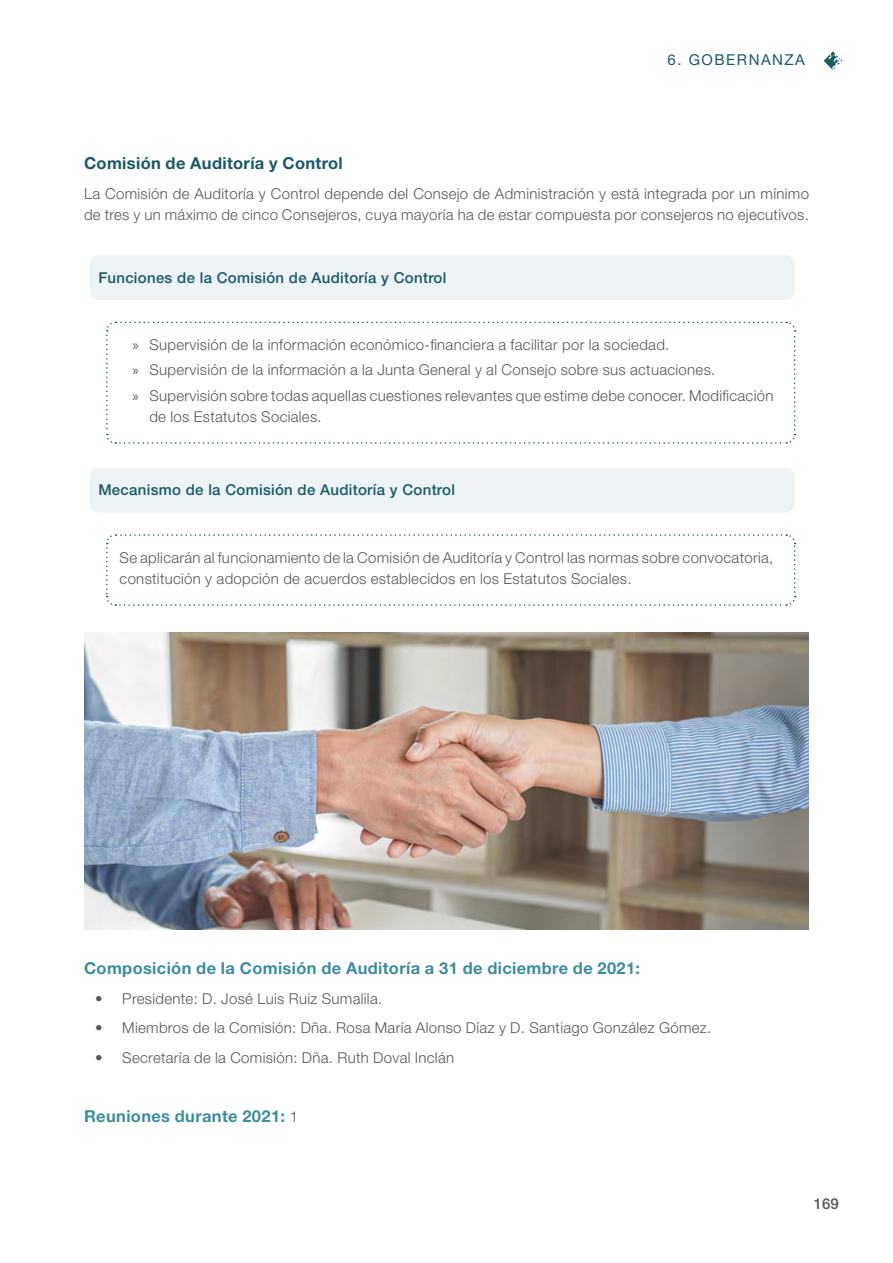
<style>
.page{position:relative;width:893px;height:1263px;background:#fff}
.page>*{position:absolute;margin:0;border:0;box-sizing:border-box;transform-origin:0 0}
.t1{font:700 16.5px "Helvetica Neue LT Std";letter-spacing:.02em;color:#3e8d9e}
.t2{font:700 16.5px "Helvetica Neue LT Std";letter-spacing:.02em;color:#185a66}
.t3{font:300 15px/21px "Helvetica Neue LT Std";letter-spacing:.02em;color:#56575e}
.t4{font:500 15px "Helvetica Neue LT Std";letter-spacing:.02em;color:#185a66}
.t5{font:15px "Helvetica Neue LT Std";letter-spacing:.1em;color:#185a66}
.t6{font:500 15px "Helvetica Neue LT Std";color:#56575e}
.s1{font-family:"Myriad Pro";font-weight:400}
.s2{font-weight:300;font-size:15px;color:#56575e}
</style>
<div class="page">
<svg style="left:824px;top:51px;width:18px;height:19px"></svg>
<div style="left:90px;top:255px;width:705px;height:45px;background:#eef3f5;border-radius:9px"></div>
<svg style="left:106px;top:321px;width:690px;height:123px"></svg>
<div style="left:90px;top:468px;width:705px;height:44px;background:#eef3f5;border-radius:9px"></div>
<svg style="left:106px;top:534px;width:690px;height:72px"></svg>
<img style="left:84px;top:633px;width:725px;height:296px">
<p class="t5" style="left:668px;top:50px;width:139px">6. GOBERNANZA</p>
<p class="t2" style="left:84px;top:153px;width:260px">Comisión de Auditoría y Control</p>
<p class="t3" style="left:84px;top:182px;width:726px">La Comisión de Auditoría y Control depende del Consejo de Administración y está integrada por un mínimo de tres y un máximo de cinco Consejeros, cuya mayoría ha de estar compuesta por consejeros no ejecutivos.</p>
<p class="t4" style="left:98px;top:269px;width:350px">Funciones de la Comisión de Auditoría y Control</p>
<p class="t3" style="left:132px;top:332px;width:643px;line-height:25.2px"><span class="s1">»</span> Supervisión de la información económico-financiera a facilitar por la sociedad.<br><span class="s1">»</span> Supervisión de la información a la Junta General y al Consejo sobre sus actuaciones.<br><span class="s1">»</span> Supervisión sobre todas aquellas cuestiones relevantes que estime debe conocer. Modificación</p>
<p class="t3" style="left:149px;top:405px;width:174px">de los Estatutos Sociales.</p>
<p class="t4" style="left:98px;top:481px;width:358px">Mecanismo de la Comisión de Auditoría y Control</p>
<p class="t3" style="left:120px;top:547px;width:655px">Se aplicarán al funcionamiento de la Comisión de Auditoría y Control las normas sobre convocatoria, constitución y adopción de acuerdos establecidos en los Estatutos Sociales.</p>
<p class="t1" style="left:84px;top:958px;width:558px">Composición de la Comisión de Auditoría a 31 de diciembre de 2021:</p>
<p class="t3" style="left:95px;top:987px;width:288px">• Presidente: D. José Luis Ruiz Sumalila.</p>
<p class="t3" style="left:95px;top:1017px;width:618px">• Miembros de la Comisión: Dña. Rosa María Alonso Díaz y D. Santiago González Gómez.</p>
<p class="t3" style="left:95px;top:1047px;width:360px">• Secretaría de la Comisión: Dña. Ruth Doval Inclán</p>
<p class="t1" style="left:84px;top:1106px;width:216px">Reuniones durante 2021: <span class="s2">1</span></p>
<p class="t6" style="left:814px;top:1194px;width:27px">169</p>
</div>
